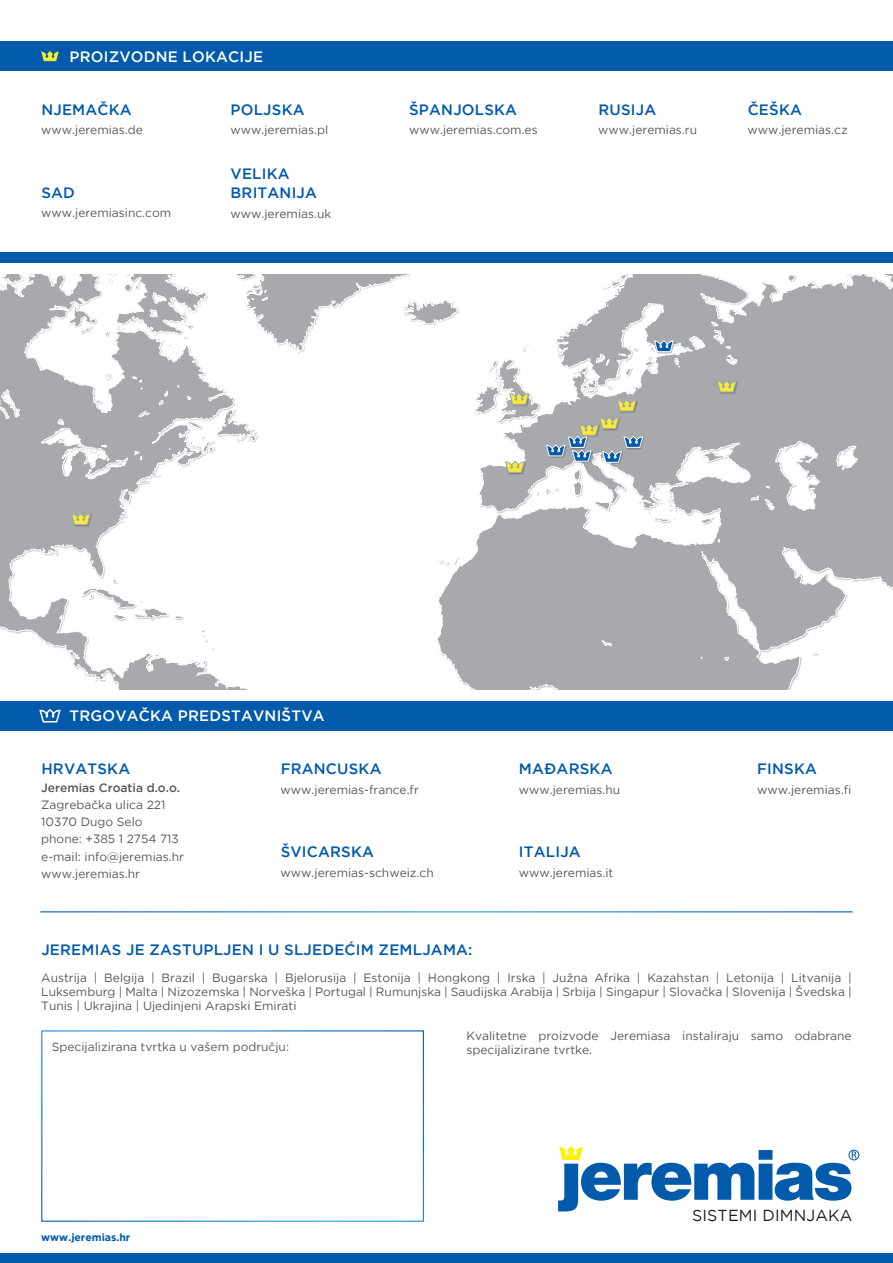
<style>
.page{position:relative;width:893px;height:1263px;background:#fff}
.page>*{position:absolute;margin:0;border:0;box-sizing:border-box;transform-origin:0 0}
.t1{font:15.9px "Gotham";letter-spacing:.01em;color:#231f20}
.t2{font:500 15px/19.5px "Gotham";letter-spacing:.015em;color:#015aaa}
.t3{font:500 15px "Gotham";letter-spacing:.015em;color:#fff}
.t4{font:12px/17.2px "Gotham";color:#57585a}
.t5{font:500 12px "Gotham";color:#57585a}
.t6{font:700 10.5px "Gotham";color:#015aaa}
</style>
<div class="page">
<svg style="left:0;top:274px;width:893px;height:416px"></svg>
<div style="left:509px;top:393px;width:21px;height:13px;background:#231f20;opacity:.3"></div>
<svg style="left:509px;top:392px;width:20px;height:13px"></svg>
<div style="left:505px;top:461px;width:21px;height:13px;background:#231f20;opacity:.3"></div>
<svg style="left:505px;top:460px;width:20px;height:13px"></svg>
<div style="left:717px;top:380px;width:21px;height:14px;background:#231f20;opacity:.3"></div>
<svg style="left:716px;top:380px;width:21px;height:13px"></svg>
<div style="left:602px;top:451px;width:21px;height:13px;background:#231f20;opacity:.3"></div>
<div style="left:624px;top:436px;width:21px;height:13px;background:#a8a9ad"></div>
<svg style="left:545px;top:399px;width:99px;height:64px;background:#a5adad"></svg>
<div style="left:654px;top:340px;width:21px;height:14px;background:#231f20;opacity:.3"></div>
<svg style="left:654px;top:340px;width:20px;height:12px"></svg>
<div style="left:71px;top:513px;width:21px;height:13px;background:#231f20;opacity:.3"></div>
<svg style="left:71px;top:512px;width:20px;height:13px"></svg>
<div style="left:0;top:1252px;width:893px;height:11px;background:#015aaa"></div>
<div style="left:0;top:41px;width:893px;height:30px;background:#015aaa"></div>
<svg style="left:41px;top:51px;width:18px;height:10px"></svg>
<div style="left:0;top:252px;width:893px;height:10px;background:#015aaa"></div>
<svg style="left:41px;top:1030px;width:383px;height:192px"></svg>
<div style="left:0;top:701px;width:893px;height:29px;background:#015aaa"></div>
<svg style="left:39px;top:709px;width:22px;height:14px"></svg>
<svg style="left:558px;top:1146px;width:299px;height:65px"></svg>
<div style="left:849px;top:1150px;width:10px;height:10px;border:1px solid #015aaa;border-radius:50%"></div>
<p class="t3" style="left:69px;top:47px;width:195px">PROIZVODNE LOKACIJE</p>
<p class="t2" style="left:41px;top:100px;width:92px">NJEMAČKA</p>
<p class="t4" style="left:41px;top:121px;width:103px">www.jeremias.de</p>
<p class="t2" style="left:41px;top:183px;width:35px">SAD</p>
<p class="t4" style="left:41px;top:204px;width:132px">www.jeremiasinc.com</p>
<p class="t2" style="left:231px;top:100px;width:76px">POLJSKA</p>
<p class="t4" style="left:230px;top:121px;width:99px">www.jeremias.pl</p>
<p class="t2" style="left:231px;top:163px;width:88px">VELIKA<br>BRITANIJA</p>
<p class="t4" style="left:230px;top:205px;width:102px">www.jeremias.uk</p>
<p class="t2" style="left:409px;top:100px;width:109px">ŠPANJOLSKA</p>
<p class="t4" style="left:409px;top:121px;width:130px">www.jeremias.com.es</p>
<p class="t2" style="left:598px;top:100px;width:59px">RUSIJA</p>
<p class="t4" style="left:598px;top:121px;width:100px">www.jeremias.ru</p>
<p class="t2" style="left:748px;top:100px;width:56px">ČEŠKA</p>
<p class="t4" style="left:747px;top:121px;width:102px">www.jeremias.cz</p>
<p class="t3" style="left:69px;top:706px;width:257px">TRGOVAČKA PREDSTAVNIŠTVA</p>
<p class="t2" style="left:41px;top:759px;width:90px">HRVATSKA</p>
<p class="t5" style="left:41px;top:780px;width:140px">Jeremias Croatia d.o.o.</p>
<p class="t4" style="left:41px;top:796px;width:144px">Zagrebačka ulica 221<br>10370 Dugo Selo phone: +385 1 2754 713 e-mail: info@jeremias.hr www.jeremias.hr</p>
<p class="t2" style="left:281px;top:759px;width:102px">FRANCUSKA</p>
<p class="t4" style="left:281px;top:781px;width:140px">www.jeremias-france.fr</p>
<p class="t2" style="left:281px;top:842px;width:95px">ŠVICARSKA</p>
<p class="t4" style="left:281px;top:864px;width:155px">www.jeremias-schweiz.ch</p>
<p class="t2" style="left:519px;top:759px;width:95px">MAĐARSKA</p>
<p class="t4" style="left:519px;top:781px;width:103px">www.jeremias.hu</p>
<p class="t2" style="left:519px;top:842px;width:63px">ITALIJA</p>
<p class="t4" style="left:519px;top:864px;width:96px">www.jeremias.it</p>
<p class="t2" style="left:757px;top:759px;width:61px">FINSKA</p>
<p class="t4" style="left:757px;top:781px;width:96px">www.jeremias.fi</p>
<p class="t2" style="left:41px;top:940px;width:433px">JEREMIAS JE ZASTUPLJEN I U SLJEDEĆIM ZEMLJAMA:</p>
<p class="t4" style="left:41px;top:970px;width:812px;line-height:14.4px;text-align:justify">Austrija | Belgija | Brazil | Bugarska | Bjelorusija | Estonija | Hongkong | Irska | Južna Afrika | Kazahstan | Letonija | Litvanija | Luksemburg | Malta | Nizozemska | Norveška | Portugal | Rumunjska | Saudijska Arabija | Srbija | Singapur | Slovačka | Slovenija | Švedska | Tunis | Ukrajina | Ujedinjeni Arapski Emirati</p>
<p class="t4" style="left:52px;top:1037px;width:239px">Specijalizirana tvrtka u vašem području:</p>
<p class="t4" style="left:466px;top:1028px;width:387px;line-height:14.4px">Kvalitetne proizvode Jeremiasa instaliraju samo odabrane specijalizirane tvrtke.</p>
<p class="t6" style="left:41px;top:1230px;width:91px">www.jeremias.hr</p>
<h1 class="t1" style="left:692px;top:1205px;width:162px">SISTEMI DIMNJAKA</h1>
</div>
